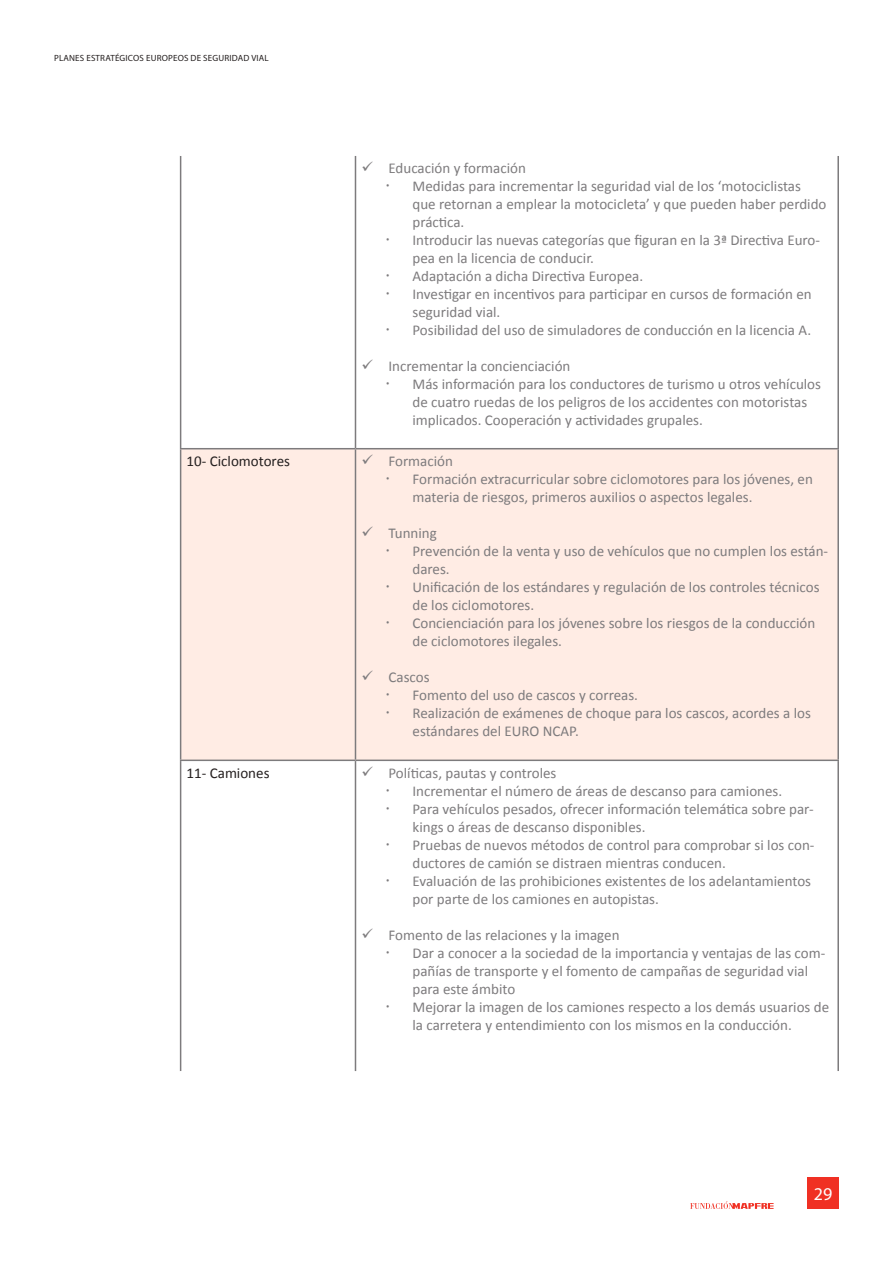
<style>
.page{position:relative;width:893px;height:1263px;background:#fff}
.page>*{position:absolute;margin:0;border:0;box-sizing:border-box;transform-origin:0 0}
.t1{font:18px "Myriad Pro";color:#fff}
.t2{font:15px/18px "Calibri";color:#7d7b7d}
.t3{font:15px "Calibri";color:#241f1f}
.t4{font:9px "Myriad Pro";letter-spacing:.02em;color:#241f1f}
</style>
<div class="page">
<div style="left:807px;top:1177px;width:32px;height:32px;background:#f03023"></div>
<svg style="left:690px;top:1201px;width:84px;height:8px"></svg>
<div style="left:181px;top:449px;width:656px;height:310px;background:#ffece4"></div>
<hr style="left:180px;top:156px;width:1px;height:292px;background:#7d7b7d">
<hr style="left:355px;top:156px;width:1px;height:292px;background:#7d7b7d">
<hr style="left:837px;top:156px;width:2px;height:292px;background:#7d7b7d">
<hr style="left:180px;top:448px;width:175px;height:1px;background:#7d7b7d">
<hr style="left:180px;top:449px;width:1px;height:310px;background:#7d7b7d">
<hr style="left:355px;top:448px;width:484px;height:1px;background:#7d7b7d">
<hr style="left:355px;top:449px;width:1px;height:310px;background:#7d7b7d">
<hr style="left:837px;top:449px;width:2px;height:310px;background:#7d7b7d">
<hr style="left:180px;top:759px;width:175px;height:2px;background:#7d7b7d">
<hr style="left:180px;top:761px;width:1px;height:310px;background:#7d7b7d">
<hr style="left:355px;top:759px;width:484px;height:2px;background:#7d7b7d">
<hr style="left:355px;top:761px;width:1px;height:310px;background:#7d7b7d">
<hr style="left:837px;top:761px;width:2px;height:310px;background:#7d7b7d">
<p class="t4" style="left:54px;top:52px;width:216px">PLANES ESTRATÉGICOS EUROPEOS DE SEGURIDAD VIAL</p>
<p class="t2" style="left:412px;top:159px;width:415px;text-indent:-24px">Educación y formación<br>Medidas para incrementar la seguridad vial de los ‘motociclistas que retornan a emplear la motocicleta’ y que pueden haber perdido práctica.<br>Introducir las nuevas categorías que figuran en la 3ª Directiva Euro&shy;pea en la licencia de conducir.<br>Adaptación a dicha Directiva Europea.<br>Investigar en incentivos para participar en cursos de formación en seguridad vial.<br>Posibilidad del uso de simuladores de conducción en la licencia A.</p>
<p class="t2" style="left:412px;top:357px;width:410px;text-indent:-24px">Incrementar la concienciación<br>Más información para los conductores de turismo u otros vehículos de cuatro ruedas de los peligros de los accidentes con motoristas implicados. Cooperación y actividades grupales.</p>
<p class="t3" style="left:187px;top:451px;width:105px">10- Ciclomotores</p>
<p class="t2" style="left:412px;top:452px;width:402px;text-indent:-24px">Formación<br>Formación extracurricular sobre ciclomotores para los jóvenes, en materia de riesgos, primeros auxilios o aspectos legales.</p>
<p class="t2" style="left:412px;top:524px;width:417px;text-indent:-24px">Tunning<br>Prevención de la venta y uso de vehículos que no cumplen los están&shy;dares.<br>Unificación de los estándares y regulación de los controles técnicos de los ciclomotores.<br>Concienciación para los jóvenes sobre los riesgos de la conducción de ciclomotores ilegales.</p>
<p class="t2" style="left:412px;top:668px;width:400px;text-indent:-24px">Cascos<br>Fomento del uso de cascos y correas.<br>Realización de exámenes de choque para los cascos, acordes a los estándares del EURO NCAP.</p>
<p class="t3" style="left:187px;top:763px;width:84px">11- Camiones</p>
<p class="t2" style="left:412px;top:764px;width:403px;text-indent:-24px">Políticas, pautas y controles<br>Incrementar el número de áreas de descanso para camiones.<br>Para vehículos pesados, ofrecer información telemática sobre par&shy;kings o áreas de descanso disponibles.<br>Pruebas de nuevos métodos de control para comprobar si los con&shy;ductores de camión se distraen mientras conducen.<br>Evaluación de las prohibiciones existentes de los adelantamientos por parte de los camiones en autopistas.</p>
<p class="t2" style="left:412px;top:926px;width:418px;text-indent:-24px">Fomento de las relaciones y la imagen<br>Dar a conocer a la sociedad de la importancia y ventajas de las com&shy;pañías de transporte y el fomento de campañas de seguridad vial para este ámbito<br>Mejorar la imagen de los camiones respecto a los demás usuarios de la carretera y entendimiento con los mismos en la conducción.</p>
<p class="t1" style="left:814px;top:1183px;width:20px">29</p>
</div>
